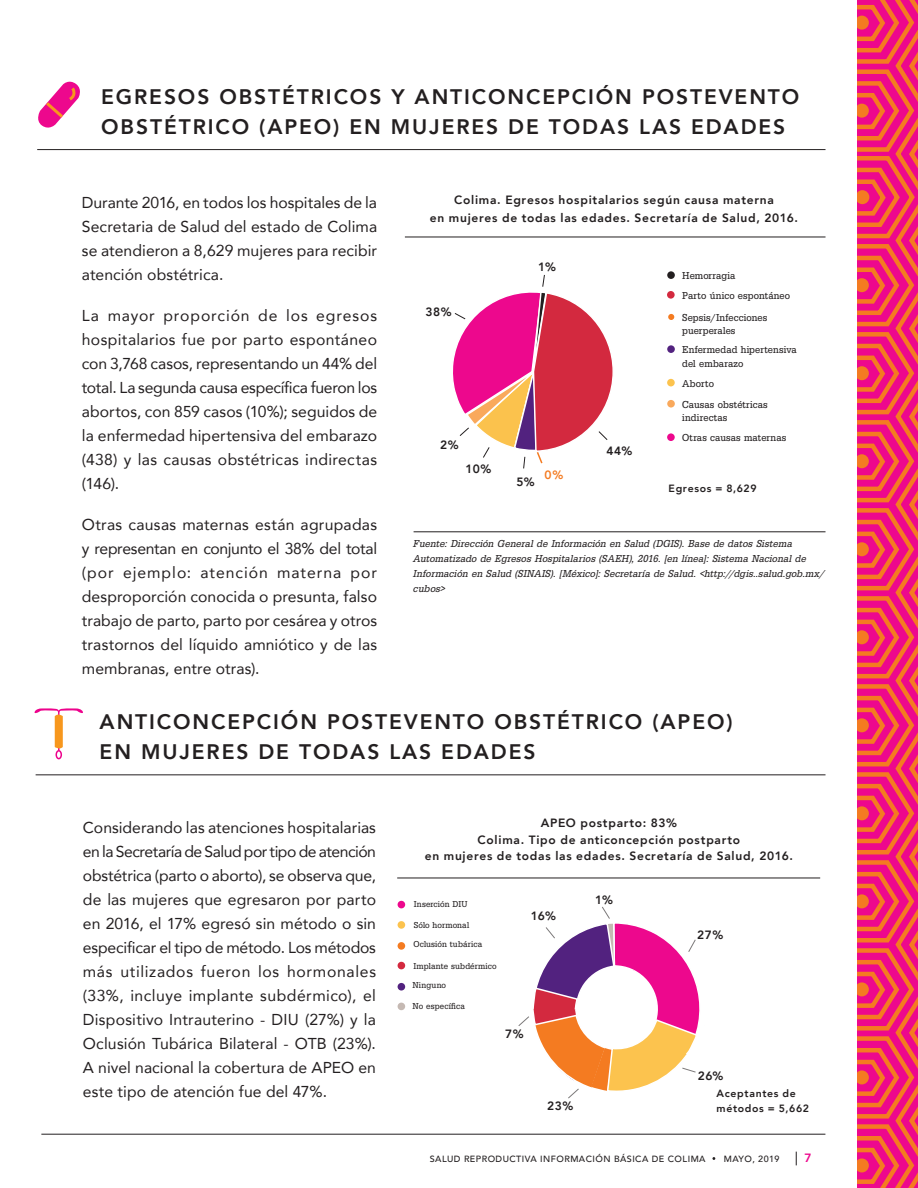
<style>
.page{position:relative;width:918px;height:1188px;background:#fff}
.page>*{position:absolute;margin:0;border:0;box-sizing:border-box;transform-origin:0 0}
.t1{font:800 21px/30px "Avenir";letter-spacing:.09em;color:#231f20}
.t2{font:15.75px/24px "Avenir";letter-spacing:.005em;color:#231f20;text-align:justify}
.Estilo_de_párrafo_2{font:800 12px "Avenir";letter-spacing:.06em;color:#231f20}
.t3{font:800 12px "Avenir";color:#f47b21}
.t4{font:800 12px "Avenir";color:#ed088d}
.Estilo_de_párrafo_1{font:10.5px/15px "URW Egyptienne TOT Reg Ext Nar Obl";letter-spacing:.015em;color:#231f20}
.t5{font:10.5px/13.5px "URW Egyptienne TOT Reg Ext Nar";letter-spacing:.01em;color:#231f20}
.t6{font:800 10.5px "Avenir";letter-spacing:.065em;color:#231f20}
.Estilo_de_párrafo_4{font:9px "URW Egyptienne TOT Reg Ext Nar";letter-spacing:.015em;color:#231f20}
.t7{font:500 9px "Avenir";letter-spacing:.05em;color:#231f20}
</style>
<div class="page">
<hr style="left:41px;top:1134px;width:784px;height:1px;background:#231f20">
<svg style="left:857px;top:0;width:61px;height:1188px;background:#ef3463"></svg>
<svg style="left:796px;top:1152px;width:1px;height:13px"></svg>
<hr style="left:414px;top:532px;width:412px;height:1px;background:#231f20">
<hr style="left:405px;top:237px;width:421px;height:1px;background:#231f20">
<hr style="left:37px;top:149px;width:789px;height:1px;background:#231f20">
<hr style="left:36px;top:774px;width:790px;height:1px;background:#231f20">
<div style="left:56px;top:750px;width:6px;height:9px;border:2px solid #ed028c;border-radius:50%"></div>
<svg style="left:34px;top:708px;width:49px;height:43px"></svg>
<svg style="left:38px;top:81px;width:42px;height:47px"></svg>
<div style="left:667px;top:271px;width:8px;height:8px;background:#231f20;border-radius:50%"></div>
<div style="left:667px;top:291px;width:8px;height:8px;background:#d3293f;border-radius:50%"></div>
<div style="left:667px;top:345px;width:8px;height:8px;background:#52227f;border-radius:50%"></div>
<div style="left:667px;top:400px;width:8px;height:8px;background:#f9a95c;border-radius:50%"></div>
<div style="left:667px;top:379px;width:8px;height:7px;background:#fcc34e;border-radius:50%"></div>
<div style="left:667px;top:433px;width:8px;height:8px;background:#ed088d;border-radius:50%"></div>
<hr style="left:397px;top:878px;width:423px;height:1px;background:#231f20">
<div style="left:398px;top:942px;width:7px;height:8px;background:#f47b21;border-radius:50%"></div>
<div style="left:398px;top:983px;width:7px;height:8px;background:#52227f;border-radius:50%"></div>
<div style="left:398px;top:962px;width:7px;height:7px;background:#d3293f;border-radius:50%"></div>
<div style="left:398px;top:1003px;width:7px;height:7px;background:#c5b9b3;border-radius:50%"></div>
<div style="left:398px;top:921px;width:7px;height:8px;background:#fcc34e;border-radius:50%"></div>
<div style="left:398px;top:901px;width:7px;height:7px;background:#ed088d;border-radius:50%"></div>
<div style="left:667px;top:313px;width:8px;height:8px;background:#f47b21;border-radius:50%"></div>
<div style="left:667px;top:312px;width:9px;height:10px;border:2px solid #fff;border-radius:50%"></div>
<svg style="left:453px;top:274px;width:160px;height:195px"></svg>
<svg style="left:518px;top:906px;width:197px;height:254px"></svg>
<p class="t1" style="left:101px;top:82px;width:700px">EGRESOS OBSTÉTRICOS Y ANTICONCEPCIÓN POSTEVENTO<br>OBSTÉTRICO (APEO) EN MUJERES DE TODAS LAS EDADES</p>
<p class="t2" style="left:82px;top:190px;width:297px">Durante 2016, en todos los hospitales de la Secretaria de Salud del estado de Colima se atendieron a 8,629 mujeres para recibir atención obstétrica.</p>
<p class="t2" style="left:82px;top:303px;width:297px">La mayor proporción de los egresos hospitalarios fue por parto espontáneo con 3,768 casos, representando un 44% del total. La segunda causa específica fueron los abortos, con 859 casos (10%); seguidos de la enfermedad hipertensiva del embarazo (438) y las causas obstétricas indirectas (146).</p>
<p class="t2" style="left:82px;top:512px;width:297px">Otras causas maternas están agrupadas y representan en conjunto el 38% del total (por ejemplo: atención materna por desproporción conocida o presunta, falso trabajo de parto, parto por cesárea y otros trastornos del líquido amniótico y de las membranas, entre otras).</p>
<p class="Estilo_de_párrafo_2" style="left:454px;top:191px;width:321px">Colima. Egresos hospitalarios según causa materna</p>
<p class="Estilo_de_párrafo_2" style="left:430px;top:209px;width:370px">en mujeres de todas las edades. Secretaría de Salud, 2016.</p>
<p class="Estilo_de_párrafo_2" style="left:425px;top:303px;width:28px">38%</p>
<p class="Estilo_de_párrafo_2" style="left:538px;top:258px;width:19px">1%</p>
<p class="Estilo_de_párrafo_2" style="left:440px;top:436px;width:20px">2%</p>
<p class="Estilo_de_párrafo_2" style="left:466px;top:459px;width:27px">10%</p>
<p class="Estilo_de_párrafo_2" style="left:516px;top:473px;width:20px">5%</p>
<p class="t3" style="left:545px;top:465px;width:20px">0%</p>
<p class="Estilo_de_párrafo_2" style="left:606px;top:442px;width:28px">44%</p>
<p class="t5" style="left:682px;top:269px;width:55px">Hemorragia</p>
<p class="t5" style="left:682px;top:289px;width:109px">Parto único espontáneo</p>
<p class="t5" style="left:682px;top:311px;width:86px">Sepsis/Infecciones puerperales</p>
<p class="t5" style="left:682px;top:343px;width:116px">Enfermedad hipertensiva del embarazo</p>
<p class="t5" style="left:682px;top:398px;width:87px">Causas obstétricas</p>
<p class="t5" style="left:682px;top:411px;width:47px">indirectas</p>
<p class="t5" style="left:682px;top:377px;width:33px">Aborto</p>
<p class="t5" style="left:682px;top:431px;width:106px">Otras causas maternas</p>
<p class="t6" style="left:669px;top:480px;width:90px">Egresos = 8,629</p>
<p class="Estilo_de_párrafo_1" style="left:414px;top:537px;width:413px">Fuente: Dirección General de Información en Salud (DGIS). Base de datos Sistema Automatizado de Egresos Hospitalarios (SAEH), 2016. [en línea]: Sistema Nacional de Información en Salud (SINAIS). [México]: Secretaría de Salud. &lt;http://dgis..salud.gob.mx/ cubos&gt;</p>
<p class="t1" style="left:100px;top:707px;width:635px">ANTICONCEPCIÓN POSTEVENTO OBSTÉTRICO (APEO)<br>EN MUJERES DE TODAS LAS EDADES</p>
<p class="t2" style="left:83px;top:815px;width:295px">Considerando las atenciones hospitalarias en la Secretaría de Salud por tipo de atención obstétrica (parto o aborto), se observa que, de las mujeres que egresaron por parto en 2016, el 17% egresó sin método o sin especificar el tipo de método. Los métodos más utilizados fueron los hormonales (33%, incluye implante subdérmico), el Dispositivo Intrauterino - DIU (27%) y la Oclusión Tubárica Bilateral - OTB (23%).<br>A nivel nacional la cobertura de APEO en este tipo de atención fue del 47%.</p>
<p class="Estilo_de_párrafo_2" style="left:541px;top:814px;width:138px">APEO postparto: 83%</p>
<p class="Estilo_de_párrafo_2" style="left:478px;top:830px;width:264px">Colima. Tipo de anticoncepción postparto</p>
<p class="Estilo_de_párrafo_2" style="left:425px;top:847px;width:370px">en mujeres de todas las edades. Secretaría de Salud, 2016.</p>
<p class="Estilo_de_párrafo_2" style="left:595px;top:891px;width:19px">1%</p>
<p class="Estilo_de_párrafo_4" style="left:414px;top:899px;width:55px">Inserción DIU</p>
<p class="Estilo_de_párrafo_2" style="left:531px;top:907px;width:27px">16%</p>
<p class="Estilo_de_párrafo_4" style="left:414px;top:920px;width:57px">Sólo hormonal</p>
<p class="Estilo_de_párrafo_4" style="left:414px;top:939px;width:70px">Oclusión tubárica</p>
<p class="Estilo_de_párrafo_4" style="left:413px;top:980px;width:35px">Ninguno</p>
<p class="Estilo_de_párrafo_2" style="left:697px;top:926px;width:28px">27%</p>
<p class="Estilo_de_párrafo_4" style="left:414px;top:961px;width:85px">Implante subdérmico</p>
<p class="Estilo_de_párrafo_4" style="left:413px;top:1001px;width:54px">No específica</p>
<p class="Estilo_de_párrafo_2" style="left:505px;top:1025px;width:20px">7%</p>
<p class="Estilo_de_párrafo_2" style="left:698px;top:1066px;width:27px">26%</p>
<p class="t6" style="left:717px;top:1085px;width:81px">Aceptantes de</p>
<p class="t6" style="left:717px;top:1100px;width:94px">métodos = 5,662</p>
<p class="Estilo_de_párrafo_2" style="left:547px;top:1097px;width:28px">23%</p>
<p class="t7" style="left:430px;top:1151px;width:277px">SALUD REPRODUCTIVA INFORMACIÓN BÁSICA DE COLIMA</p>
<p class="t7" style="left:724px;top:1151px;width:57px">MAYO, 2019</p>
<p class="t4" style="left:805px;top:1149px;width:9px">7</p>
</div>
